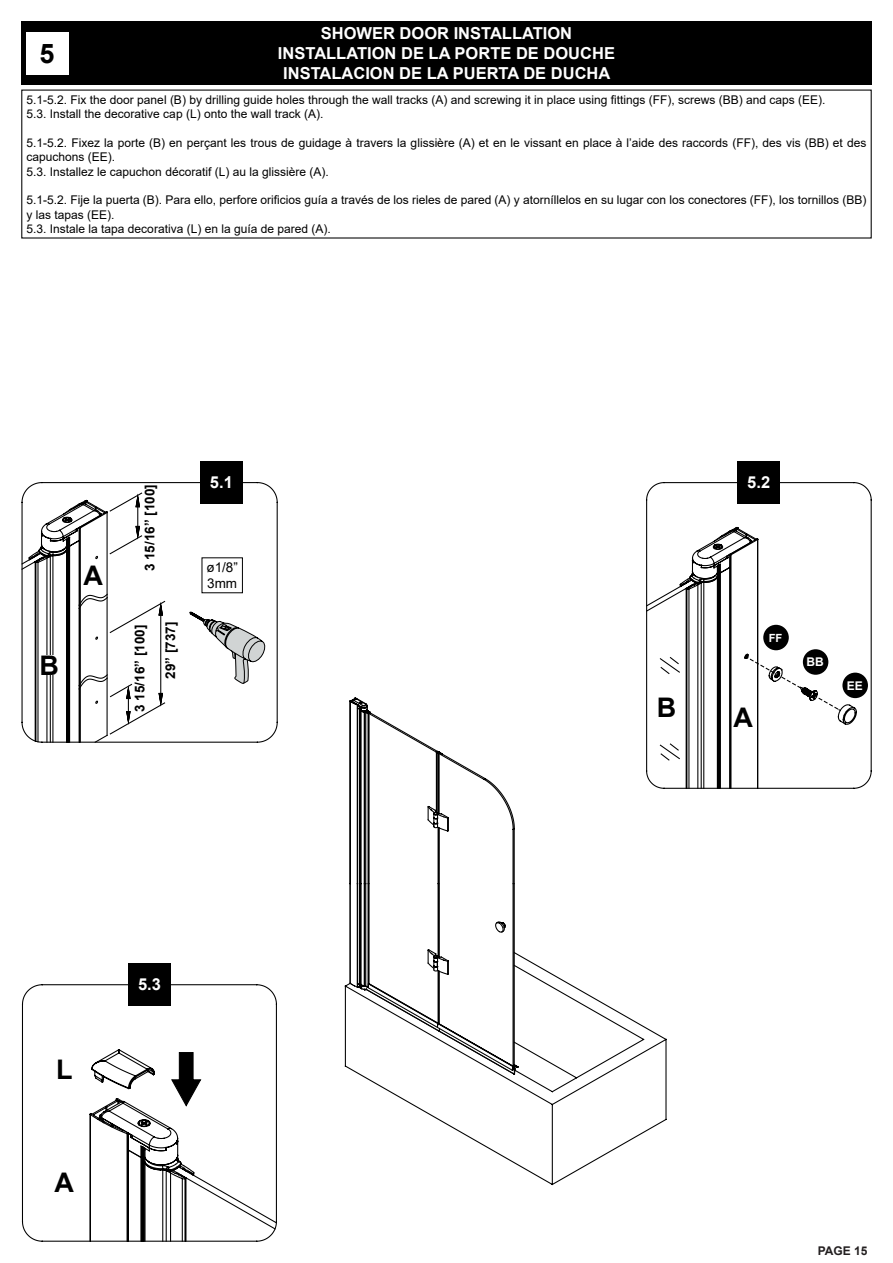
<style>
.page{position:relative;width:893px;height:1263px;background:#fff}
.page>*{position:absolute;margin:0;border:0;box-sizing:border-box;transform-origin:0 0}
.t1{font:700 27px "Arial";color:#000}
.t2{font:700 16.5px "Arial";color:#fff}
.t3{font:700 13.5px "Arial";color:#000}
.t4{font:13.5px "Arial";color:#000}
.t5{font:12px/14.4px "Arial";color:#000}
.t6{font:700 12px "Arial";color:#231f20}
.t7{font:700 12px "Arial";color:#fff}
.t8{font:700 11.25px "Arial";color:#fff}
</style>
<div class="page">
<svg style="left:646px;top:482px;width:226px;height:307px"></svg>
<svg style="left:646px;top:526px;width:211px;height:263px"></svg>
<svg style="left:26px;top:482px;width:252px;height:261px"></svg>
<svg style="left:21px;top:489px;width:145px;height:254px"></svg>
<div style="left:21px;top:21px;width:851px;height:64px;background:#000"></div>
<div style="left:26px;top:32px;width:42px;height:42px;background:#fff"></div>
<div style="left:39px;top:655px;width:20px;height:19px;background:#fff"></div>
<div style="left:737px;top:461px;width:43px;height:42px;background:#000"></div>
<div style="left:200px;top:461px;width:43px;height:42px;background:#000"></div>
<div style="left:135px;top:625px;width:10px;height:87px;background:#fff"></div>
<div style="left:165px;top:622px;width:10px;height:57px;background:#fff"></div>
<div style="left:145px;top:484px;width:9px;height:87px;background:#fff"></div>
<svg style="left:189px;top:612px;width:77px;height:72px"></svg>
<div style="left:202px;top:558px;width:40px;height:35px;background:#fff"></div>
<div style="left:763px;top:625px;width:26px;height:25px;background:#000;border-radius:50%"></div>
<div style="left:803px;top:649px;width:25px;height:26px;background:#000;border-radius:50%"></div>
<div style="left:842px;top:673px;width:26px;height:25px;background:#000;border-radius:50%"></div>
<svg style="left:21px;top:984px;width:256px;height:258px"></svg>
<div style="left:128px;top:963px;width:43px;height:42px;background:#000"></div>
<svg style="left:344px;top:697px;width:323px;height:489px"></svg>
<svg style="left:349px;top:697px;width:170px;height:378px"></svg>
<svg style="left:349px;top:697px;width:167px;height:373px"></svg>
<p class="t2" style="left:321px;top:22px;width:253px">SHOWER DOOR INSTALLATION</p>
<p class="t2" style="left:278px;top:42px;width:339px">INSTALLATION DE LA PORTE DE DOUCHE</p>
<p class="t2" style="left:283px;top:62px;width:329px">INSTALACION DE LA PUERTA DE DUCHA</p>
<p class="t5" style="left:27px;top:92px;width:800px">5.1-5.2. Fix the door panel (B) by drilling guide holes through the wall tracks (A) and screwing it in place using fittings (FF), screws (BB) and caps (EE).</p>
<p class="t5" style="left:27px;top:107px;width:298px">5.3. Install the decorative cap (L) onto the wall track (A).</p>
<p class="t5" style="left:27px;top:135px;width:841px">5.1-5.2. Fixez la porte (B) en perçant les trous de guidage à travers la glissière (A) et en le vissant en place à l’aide des raccords (FF), des vis (BB) et des capuchons (EE).</p>
<p class="t5" style="left:27px;top:164px;width:304px">5.3. Installez le capuchon décoratif (L) au la glissière (A).</p>
<p class="t5" style="left:27px;top:193px;width:841px">5.1-5.2. Fije la puerta (B). Para ello, perfore orificios guía a través de los rieles de pared (A) y atorníllelos en su lugar con los conectores (FF), los tornillos (BB) y las tapas (EE).</p>
<p class="t5" style="left:27px;top:222px;width:306px">5.3. Instale la tapa decorativa (L) en la guía de pared (A).</p>
<p class="t1" style="left:40px;top:34px;width:17px">5</p>
<p class="t1" style="left:84px;top:557px;width:21px">A</p>
<p class="t1" style="left:39px;top:646px;width:21px">B</p>
<p class="t3" style="left:140px;top:571px;width:89px;rotate:-90deg">3 15/16” [100]</p>
<p class="t3" style="left:130px;top:712px;width:89px;rotate:-90deg">3 15/16” [100]</p>
<p class="t3" style="left:161px;top:679px;width:59px;rotate:-90deg">29” [737]</p>
<p class="t2" style="left:210px;top:471px;width:24px">5.1</p>
<p class="t2" style="left:747px;top:471px;width:24px">5.2</p>
<p class="t4" style="left:206px;top:558px;width:33px">ø1/8”</p>
<p class="t4" style="left:207px;top:574px;width:31px">3mm</p>
<p class="t1" style="left:657px;top:688px;width:21px">B</p>
<p class="t8" style="left:769px;top:630px;width:15px">FF</p>
<p class="t1" style="left:733px;top:698px;width:21px">A</p>
<p class="t7" style="left:806px;top:654px;width:19px">BB</p>
<p class="t7" style="left:847px;top:677px;width:18px">EE</p>
<p class="t1" style="left:56px;top:1050px;width:18px">L</p>
<p class="t1" style="left:54px;top:1163px;width:21px">A</p>
<p class="t2" style="left:138px;top:973px;width:24px">5.3</p>
<p class="t6" style="left:818px;top:1242px;width:51px">PAGE 15</p>
</div>
